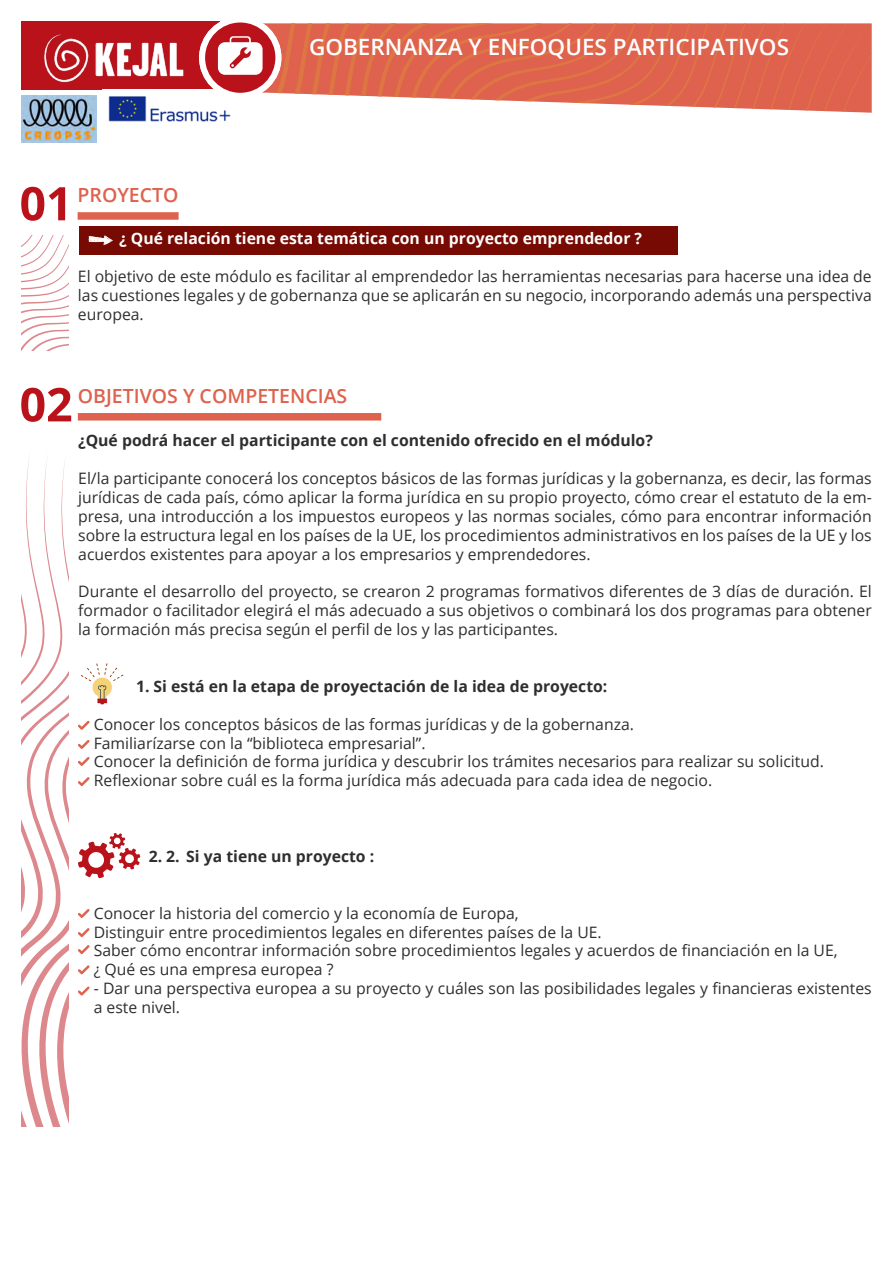
<style>
.page{position:relative;width:893px;height:1263px;background:#fff}
.page>*{position:absolute;margin:0;border:0;box-sizing:border-box;transform-origin:0 0}
.t1{font:600 22.5px "Open Sans";color:#fff}
.t2{font:600 19.5px "Open Sans";color:#de624d}
.t3{font:15.75px/18.9px "Open Sans";color:#2e2e2e;text-align:justify}
.t4{font:700 15.75px "Open Sans";color:#2e2e2e}
.t5{font:700 15.75px "Open Sans";color:#fff}
</style>
<div class="page">
<div style="left:21px;top:21px;width:199px;height:68px;background:#b9121b"></div>
<div style="left:79px;top:226px;width:598px;height:29px;background:#770a03"></div>
<svg style="left:21px;top:187px;width:44px;height:34px"></svg>
<div style="left:78px;top:212px;width:101px;height:8px;background:#de624d"></div>
<div style="left:78px;top:413px;width:303px;height:7px;background:#de624d"></div>
<svg style="left:21px;top:388px;width:50px;height:34px"></svg>
<svg style="left:78px;top:721px;width:12px;height:9px"></svg>
<svg style="left:78px;top:909px;width:12px;height:9px"></svg>
<svg style="left:78px;top:740px;width:12px;height:9px"></svg>
<svg style="left:78px;top:928px;width:12px;height:9px"></svg>
<svg style="left:78px;top:757px;width:12px;height:9px"></svg>
<svg style="left:78px;top:945px;width:12px;height:9px"></svg>
<svg style="left:78px;top:777px;width:12px;height:9px"></svg>
<svg style="left:78px;top:965px;width:12px;height:9px"></svg>
<svg style="left:78px;top:986px;width:12px;height:10px"></svg>
<svg style="left:21px;top:236px;width:47px;height:114px"></svg>
<svg style="left:21px;top:457px;width:47px;height:670px"></svg>
<svg style="left:88px;top:235px;width:25px;height:10px"></svg>
<img style="left:21px;top:96px;width:76px;height:47px">
<img style="left:108px;top:96px;width:123px;height:26px">
<img style="left:44px;top:34px;width:140px;height:49px">
<svg style="left:202px;top:20px;width:76px;height:76px"></svg>
<div style="left:199px;top:17px;width:82px;height:82px;border:6px solid #fff;border-radius:50%"></div>
<svg style="left:218px;top:23px;width:654px;height:90px;background:#e17a66"></svg>
<svg style="left:81px;top:663px;width:42px;height:41px"></svg>
<svg style="left:78px;top:833px;width:62px;height:45px"></svg>
<p class="t2" style="left:78px;top:181px;width:102px">PROYECTO</p>
<h1 class="t1" style="left:309px;top:32px;width:481px">GOBERNANZA Y ENFOQUES PARTICIPATIVOS</h1>
<p class="t5" style="left:119px;top:227px;width:524px">¿ Qué relación tiene esta temática con un proyecto emprendedor ?</p>
<p class="t3" style="left:78px;top:266px;width:795px">El objetivo de este módulo es facilitar al emprendedor las herramientas necesarias para hacerse una idea de las cuestiones legales y de gobernanza que se aplicarán en su negocio, incorporando además una perspectiva europea.</p>
<p class="t2" style="left:78px;top:382px;width:271px">OBJETIVOS Y COMPETENCIAS</p>
<p class="t4" style="left:78px;top:429px;width:576px">¿Qué podrá hacer el participante con el contenido ofrecido en el módulo?</p>
<p class="t3" style="left:78px;top:468px;width:795px">El/la participante conocerá los conceptos básicos de las formas jurídicas y la gobernanza, es decir, las formas jurídicas de cada país, cómo aplicar la forma jurídica en su propio proyecto, cómo crear el estatuto de la em&shy;presa, una introducción a los impuestos europeos y las normas sociales, cómo para encontrar información sobre la estructura legal en los países de la UE, los procedimientos administrativos en los países de la UE y los acuerdos existentes para apoyar a los empresarios y emprendedores.</p>
<p class="t3" style="left:78px;top:582px;width:795px">Durante el desarrollo del proyecto, se crearon 2 programas formativos diferentes de 3 días de duración. El formador o facilitador elegirá el más adecuado a sus objetivos o combinará los dos programas para obtener la formación más precisa según el perfil de los y las participantes.</p>
<p class="t4" style="left:136px;top:675px;width:473px">1. Si está en la etapa de proyectación de la idea de proyecto:</p>
<p class="t3" style="left:94px;top:714px;width:732px;text-align:left">Conocer los conceptos básicos de las formas jurídicas y de la gobernanza.<br>Familiarízarse con la “biblioteca empresarial”.<br>Conocer la definición de forma jurídica y descubrir los trámites necesarios para realizar su solicitud.<br>Reflexionar sobre cuál es la forma jurídica más adecuada para cada idea de negocio.</p>
<p class="t4" style="left:149px;top:845px;width:227px">2. 2. Si ya tiene un proyecto :</p>
<p class="t3" style="left:94px;top:903px;width:745px;text-align:left">Conocer la historia del comercio y la economía de Europa,<br>Distinguir entre procedimientos legales en diferentes países de la UE.<br>Saber cómo encontrar información sobre procedimientos legales y acuerdos de financiación en la UE, ¿ Qué es una empresa europea ?</p>
<p class="t3" style="left:94px;top:979px;width:779px">- Dar una perspectiva europea a su proyecto y cuáles son las posibilidades legales y financieras existentes a este nivel.</p>
</div>
